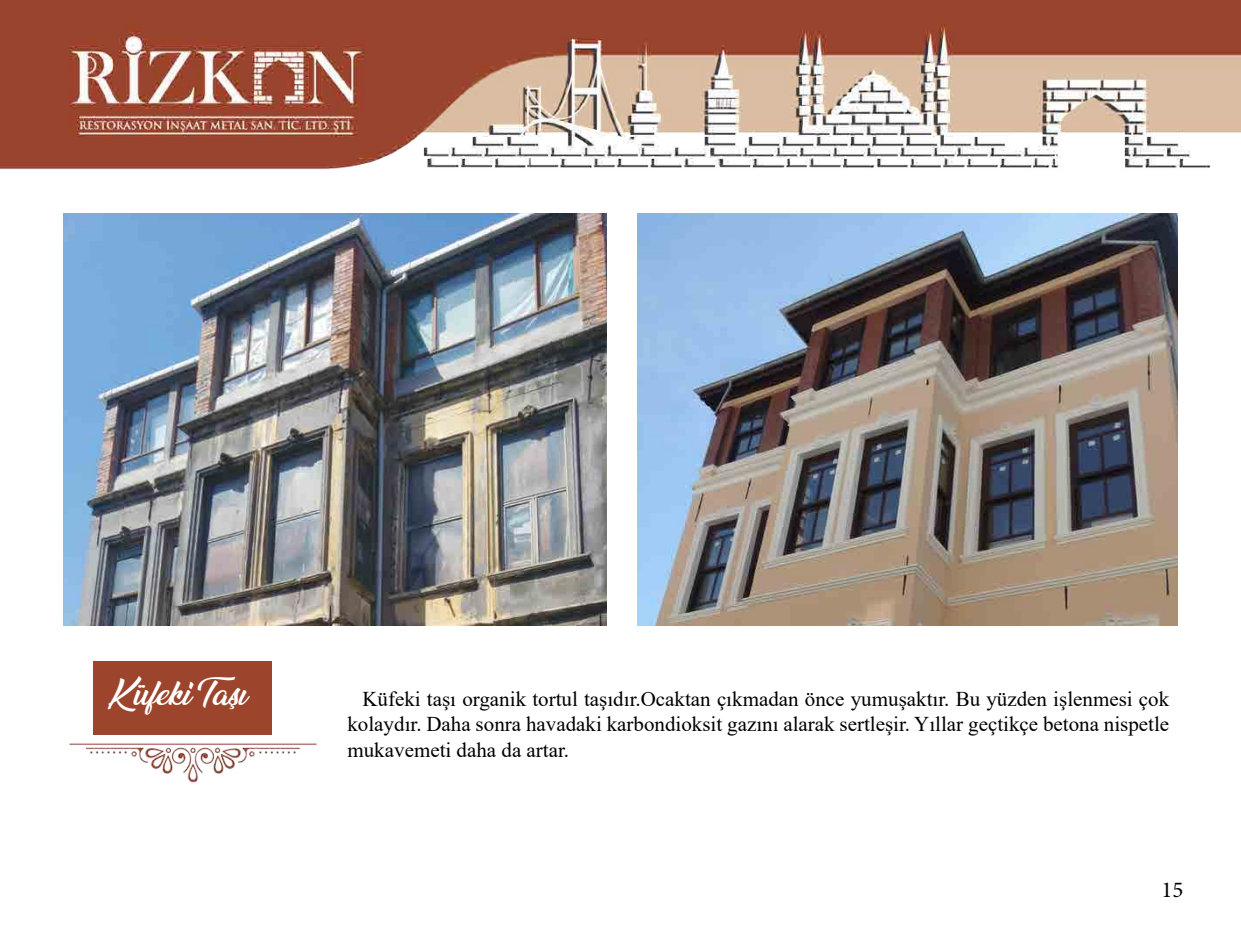
<style>
.page{position:relative;width:1241px;height:943px;background:#fff}
.page>*{position:absolute;margin:0;border:0;box-sizing:border-box;transform-origin:0 0}
.t1{font:900 29.75px "Ananda";color:#fff}
.t2{font:22.75px "Minion Pro";color:#000}
.t3{font:21px/25.2px "Times New Roman";color:#000;text-align:justify}
</style>
<div class="page">
<img style="left:0;top:0;width:1240px;height:170px">
<img style="left:637px;top:213px;width:540px;height:412px">
<img style="left:69px;top:734px;width:248px;height:49px">
<div style="left:93px;top:661px;width:178px;height:73px;background:#9c452c"></div>
<img style="left:63px;top:213px;width:543px;height:412px">
<h1 class="t1" style="left:108px;top:677px;width:140px">Küfeki Taşı</h1>
<p class="t3" style="left:347px;top:685px;width:823px;text-indent:15px">Küfeki taşı organik tortul taşıdır.Ocaktan çıkmadan önce yumuşaktır. Bu yüzden işlenmesi çok kolaydır. Daha sonra havadaki karbondioksit gazını alarak sertleşir. Yıllar geçtikçe betona nispetle mukavemeti daha da artar.</p>
<p class="t2" style="left:1161px;top:874px;width:23px">15</p>
</div>
